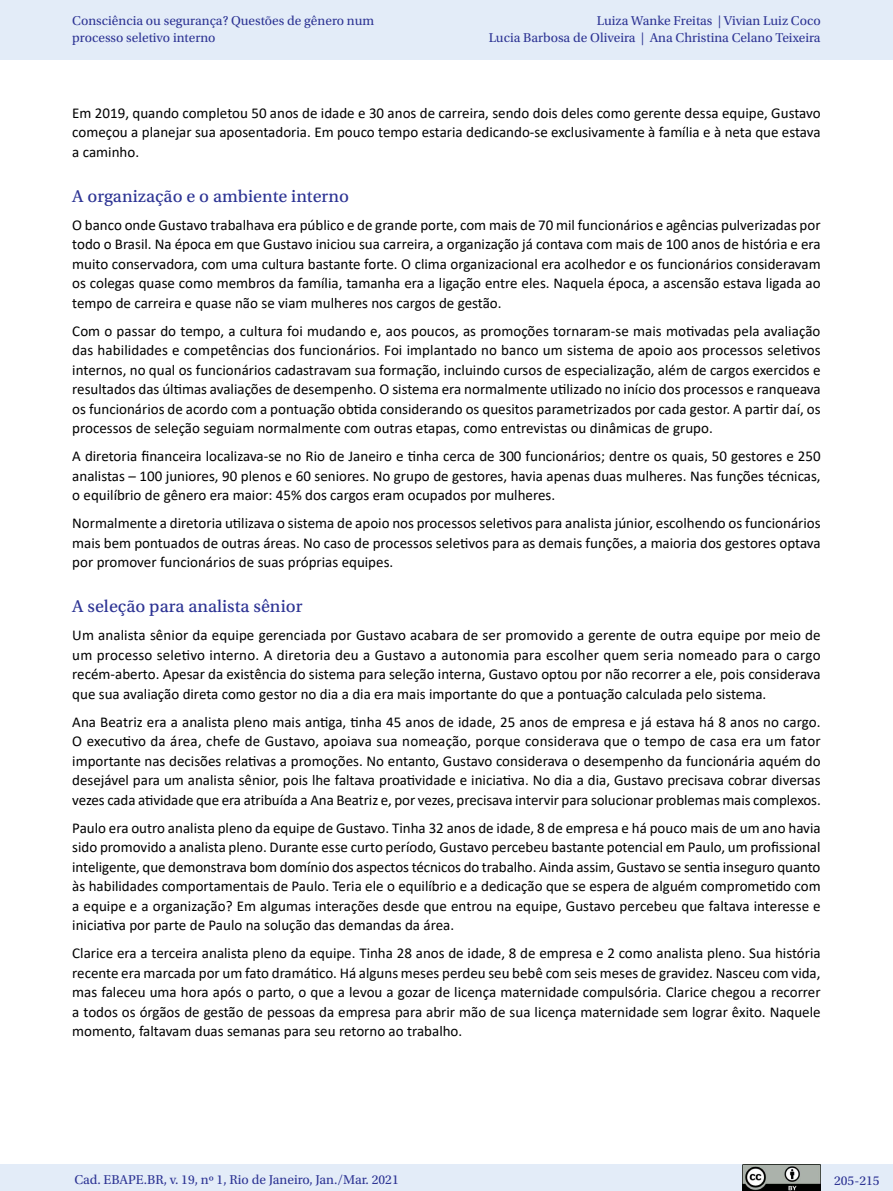
<style>
.page{position:relative;width:893px;height:1191px;background:#fff}
.page>*{position:absolute;margin:0;border:0;box-sizing:border-box;transform-origin:0 0}
.t1{font:18px "Utopia Std Capt";color:#2d3494}
.t2{font:15px/19.5px "Calibri";color:#000;text-align:justify}
.t3{font:13.5px/16.5px "Utopia Std";color:#2d3494}
</style>
<div class="page">
<div style="left:0;top:0;width:893px;height:60px;background:#e3ecf8"></div>
<div style="left:0;top:1164px;width:893px;height:27px;background:#e3ecf8"></div>
<img style="left:743px;top:1164px;width:78px;height:27px">
<p class="t3" style="left:72px;top:13px;width:303px">Consciência ou segurança? Questões de gênero num processo seletivo interno</p>
<p class="t3" style="left:489px;top:13px;width:333px;text-align:right">Luiza Wanke Freitas | Vivian Luiz Coco<br>Lucia Barbosa de Oliveira | Ana Christina Celano Teixeira</p>
<p class="t2" style="left:72px;top:102px;width:750px">Em 2019, quando completou 50 anos de idade e 30 anos de carreira, sendo dois deles como gerente dessa equipe, Gustavo começou a planejar sua aposentadoria. Em pouco tempo estaria dedicando-se exclusivamente à família e à neta que estava a caminho.</p>
<p class="t1" style="left:72px;top:186px;width:278px">A organização e o ambiente interno</p>
<p class="t2" style="left:72px;top:214px;width:750px">O banco onde Gustavo trabalhava era público e de grande porte, com mais de 70 mil funcionários e agências pulverizadas por todo o Brasil. Na época em que Gustavo iniciou sua carreira, a organização já contava com mais de 100 anos de história e era muito conservadora, com uma cultura bastante forte. O clima organizacional era acolhedor e os funcionários consideravam os colegas quase como membros da família, tamanha era a ligação entre eles. Naquela época, a ascensão estava ligada ao tempo de carreira e quase não se viam mulheres nos cargos de gestão.</p>
<p class="t2" style="left:72px;top:320px;width:750px">Com o passar do tempo, a cultura foi mudando e, aos poucos, as promoções tornaram-se mais motivadas pela avaliação das habilidades e competências dos funcionários. Foi implantado no banco um sistema de apoio aos processos seletivos internos, no qual os funcionários cadastravam sua formação, incluindo cursos de especialização, além de cargos exercidos e resultados das últimas avaliações de desempenho. O sistema era normalmente utilizado no início dos processos e ranqueava os funcionários de acordo com a pontuação obtida considerando os quesitos parametrizados por cada gestor. A partir daí, os processos de seleção seguiam normalmente com outras etapas, como entrevistas ou dinâmicas de grupo.</p>
<p class="t2" style="left:72px;top:446px;width:750px">A diretoria financeira localizava-se no Rio de Janeiro e tinha cerca de 300 funcionários; dentre os quais, 50 gestores e 250 analistas – 100 juniores, 90 plenos e 60 seniores. No grupo de gestores, havia apenas duas mulheres. Nas funções técnicas, o equilíbrio de gênero era maior: 45% dos cargos eram ocupados por mulheres.</p>
<p class="t2" style="left:72px;top:513px;width:750px">Normalmente a diretoria utilizava o sistema de apoio nos processos seletivos para analista júnior, escolhendo os funcionários mais bem pontuados de outras áreas. No caso de processos seletivos para as demais funções, a maioria dos gestores optava por promover funcionários de suas próprias equipes.</p>
<p class="t1" style="left:72px;top:596px;width:232px">A seleção para analista sênior</p>
<p class="t2" style="left:72px;top:625px;width:750px">Um analista sênior da equipe gerenciada por Gustavo acabara de ser promovido a gerente de outra equipe por meio de um processo seletivo interno. A diretoria deu a Gustavo a autonomia para escolher quem seria nomeado para o cargo recém-aberto. Apesar da existência do sistema para seleção interna, Gustavo optou por não recorrer a ele, pois considerava que sua avaliação direta como gestor no dia a dia era mais importante do que a pontuação calculada pelo sistema.</p>
<p class="t2" style="left:72px;top:711px;width:750px">Ana Beatriz era a analista pleno mais antiga, tinha 45 anos de idade, 25 anos de empresa e já estava há 8 anos no cargo.<br>O executivo da área, chefe de Gustavo, apoiava sua nomeação, porque considerava que o tempo de casa era um fator importante nas decisões relativas a promoções. No entanto, Gustavo considerava o desempenho da funcionária aquém do desejável para um analista sênior, pois lhe faltava proatividade e iniciativa. No dia a dia, Gustavo precisava cobrar diversas vezes cada atividade que era atribuída a Ana Beatriz e, por vezes, precisava intervir para solucionar problemas mais complexos.</p>
<p class="t2" style="left:72px;top:817px;width:750px">Paulo era outro analista pleno da equipe de Gustavo. Tinha 32 anos de idade, 8 de empresa e há pouco mais de um ano havia sido promovido a analista pleno. Durante esse curto período, Gustavo percebeu bastante potencial em Paulo, um profissional inteligente, que demonstrava bom domínio dos aspectos técnicos do trabalho. Ainda assim, Gustavo se sentia inseguro quanto às habilidades comportamentais de Paulo. Teria ele o equilíbrio e a dedicação que se espera de alguém comprometido com a equipe e a organização? Em algumas interações desde que entrou na equipe, Gustavo percebeu que faltava interesse e iniciativa por parte de Paulo na solução das demandas da área.</p>
<p class="t2" style="left:72px;top:943px;width:750px">Clarice era a terceira analista pleno da equipe. Tinha 28 anos de idade, 8 de empresa e 2 como analista pleno. Sua história recente era marcada por um fato dramático. Há alguns meses perdeu seu bebê com seis meses de gravidez. Nasceu com vida, mas faleceu uma hora após o parto, o que a levou a gozar de licença maternidade compulsória. Clarice chegou a recorrer a todos os órgãos de gestão de pessoas da empresa para abrir mão de sua licença maternidade sem lograr êxito. Naquele momento, faltavam duas semanas para seu retorno ao trabalho.</p>
<p class="t3" style="left:74px;top:1171px;width:326px">Cad. EBAPE.BR, v. 19, nº 1, Rio de Janeiro, Jan./Mar. 2021</p>
<p class="t3" style="left:834px;top:1172px;width:47px">205-215</p>
</div>
